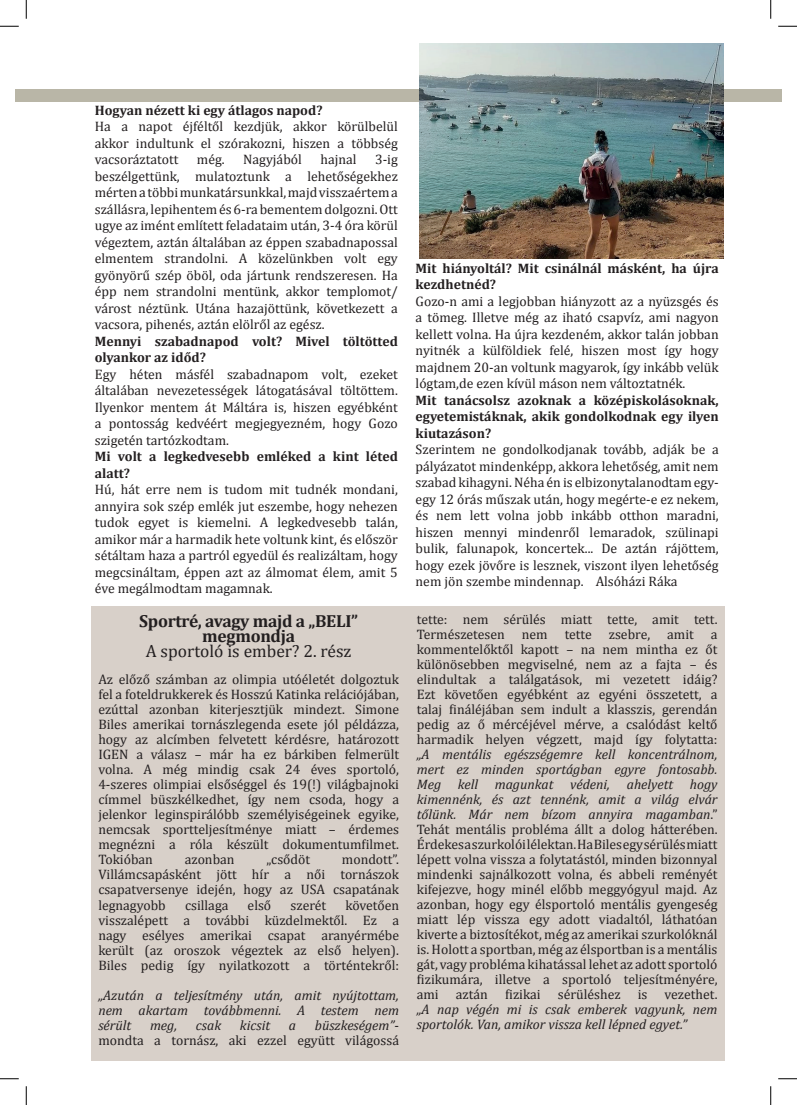
<style>
.page{position:relative;width:797px;height:1105px;background:#fff}
.page>*{position:absolute;margin:0;border:0;box-sizing:border-box;transform-origin:0 0}
.t1{font:700 17.5px/15px "Cambria";letter-spacing:-.015em;color:#231f20;text-align:center}
.t2{font:17.5px "Cambria";color:#231f20}
.t3{font:13.75px/15px "Cambria";color:#231f20;text-align:justify}
.t4{font:700 13.75px/16.5px "Cambria";color:#231f20}
.t5{font:italic 13.75px/15px "Cambria";color:#231f20;text-align:justify}
.s1{font-style:italic}
</style>
<div class="page">
<div style="left:16px;top:89px;width:754px;height:13px;background:#b9b6a7"></div>
<div style="left:770px;top:89px;width:11px;height:13px;background:#b9b6a7"></div>
<img style="left:420px;top:44px;width:303px;height:214px">
<div style="left:91px;top:606px;width:633px;height:455px;background:#d8d0c9"></div>
<svg style="left:0;top:25px;width:19px;height:2px"></svg>
<svg style="left:778px;top:25px;width:19px;height:2px"></svg>
<svg style="left:0;top:1078px;width:19px;height:1px"></svg>
<svg style="left:778px;top:1078px;width:19px;height:1px"></svg>
<svg style="left:25px;top:0;width:2px;height:19px"></svg>
<svg style="left:25px;top:1086px;width:2px;height:19px"></svg>
<svg style="left:770px;top:0;width:1px;height:19px"></svg>
<svg style="left:770px;top:1086px;width:1px;height:19px"></svg>
<p class="t4" style="left:95px;top:102px;width:229px">Hogyan nézett ki egy átlagos napod?</p>
<p class="t3" style="left:95px;top:118px;width:304px;line-height:16.5px">Ha a napot éjféltől kezdjük, akkor körülbelül akkor indultunk el szórakozni, hiszen a többség vacsoráztatott</p>
<p class="t3" style="left:197px;top:152px;width:29px">még.</p>
<p class="t3" style="left:243px;top:152px;width:60px">Nagyjából</p>
<p class="t3" style="left:320px;top:152px;width:38px">hajnal</p>
<p class="t3" style="left:95px;top:151px;width:304px;line-height:16.5px;text-indent:280px">3-ig beszélgettünk, mulatoztunk a lehetőségekhez mérten a többi munkatársunkkal, majd visszaértem a szállásra, lepihentem és 6-ra bementem dolgozni. Ott ugye az imént említett feladataim után, 3-4 óra körül végeztem, aztán általában az éppen szabadnapossal elmentem strandolni. A közelünkben volt egy gyönyörű szép öböl, oda jártunk rendszeresen. Ha épp nem strandolni mentünk, akkor templomot/ várost néztünk. Utána hazajöttünk, következett a vacsora, pihenés, aztán elölről az egész.</p>
<p class="t4" style="left:95px;top:333px;width:304px">Mennyi szabadnapod volt? Mivel töltötted olyankor az időd?</p>
<p class="t3" style="left:95px;top:366px;width:304px;line-height:16.5px">Egy héten másfél szabadnapom volt, ezeket általában nevezetességek látogatásával töltöttem.<br>Ilyenkor mentem át Máltára is, hiszen egyébként a pontosság kedvéért megjegyezném, hogy Gozo szigetén tartózkodtam.</p>
<p class="t4" style="left:95px;top:448px;width:304px">Mi volt a legkedvesebb emléked a kint léted alatt?</p>
<p class="t3" style="left:95px;top:481px;width:304px;line-height:16.5px">Hú, hát erre nem is tudom mit tudnék mondani, annyira sok szép emlék jut eszembe, hogy nehezen tudok egyet is kiemelni. A legkedvesebb talán, amikor már a harmadik hete voltunk kint, és először sétáltam haza a partról egyedül és realizáltam, hogy megcsináltam, éppen azt az álmomat élem, amit 5 éve megálmodtam magamnak.</p>
<p class="t1" style="left:139px;top:613px;width:220px">Sportré, avagy majd a „BELI” megmondja</p>
<p class="t2" style="left:146px;top:641px;width:207px">A sportoló is ember? 2. rész</p>
<p class="t3" style="left:98px;top:672px;width:302px">Az előző számban az olimpia utóéletét dolgoztuk fel a foteldrukkerek és Hosszú Katinka relációjában, ezúttal azonban kiterjesztjük mindezt. Simone Biles amerikai tornászlegenda esete jól példázza, hogy az alcímben felvetett kérdésre, határozott IGEN a válasz – már ha ez bárkiben felmerült volna. A még mindig csak 24 éves sportoló, 4-szeres olimpiai elsőséggel és 19(!) világbajnoki címmel büszkélkedhet, így nem csoda, hogy a jelenkor leginspirálóbb személyiségeinek egyike, nemcsak sportteljesítménye miatt – érdemes megnézni a róla készült dokumentumfilmet.<br>Tokióban</p>
<p class="t3" style="left:185px;top:852px;width:51px">azonban</p>
<p class="t3" style="left:266px;top:852px;width:45px">„csődöt</p>
<p class="t3" style="left:98px;top:852px;width:302px;text-indent:243px">mondott”.<br>Villámcsapásként jött hír a női tornászok csapatversenye idején, hogy az USA csapatának legnagyobb</p>
<p class="t3" style="left:98px;top:897px;width:302px;text-indent:247px">követően visszalépett a további küzdelmektől. Ez a nagy esélyes amerikai csapat aranyérmébe került (az oroszok végeztek az első helyen).<br>Biles pedig így nyilatkozott a történtekről:</p>
<p class="t5" style="left:98px;top:987px;width:302px">„Azután a teljesítmény után, amit nyújtottam, nem akartam továbbmenni. A testem nem sérült</p>
<p class="t3" style="left:185px;top:897px;width:45px">csillaga</p>
<p class="t3" style="left:248px;top:897px;width:25px">első</p>
<p class="t3" style="left:290px;top:897px;width:37px">szerét</p>
<p class="t3" style="left:98px;top:1017px;width:302px;text-align:right"><span class="s1">büszkeségem”</span>-<br>mondta a tornász, aki ezzel együtt világossá</p>
<p class="t5" style="left:150px;top:1017px;width:29px">meg,</p>
<p class="t5" style="left:196px;top:1017px;width:27px">csak</p>
<p class="t5" style="left:240px;top:1017px;width:32px">kicsit</p>
<p class="t5" style="left:289px;top:1017px;width:9px">a</p>
<p class="t4" style="left:415px;top:259px;width:304px">Mit hiányoltál? Mit csinálnál másként, ha újra kezdhetnéd?</p>
<p class="t3" style="left:415px;top:293px;width:304px;line-height:16.5px">Gozo-n ami a legjobban hiányzott az a nyüzsgés és a tömeg. Illetve még az iható csapvíz, ami nagyon kellett volna. Ha újra kezdeném, akkor talán jobban nyitnék a külföldiek felé, hiszen most így hogy majdnem 20-an voltunk magyarok, így inkább velük lógtam,de ezen kívül máson nem változtatnék.</p>
<p class="t4" style="left:415px;top:391px;width:304px;text-align:justify">Mit tanácsolsz azoknak a középiskolásoknak, egyetemistáknak, akik gondolkodnak egy ilyen kiutazáson?</p>
<p class="t3" style="left:415px;top:441px;width:304px;line-height:16.5px">Szerintem ne gondolkodjanak tovább, adják be a pályázatot mindenképp, akkora lehetőség, amit nem szabad kihagyni. Néha én is elbizonytalanodtam egy&shy;egy 12 órás műszak után, hogy megérte-e ez nekem, és nem lett volna jobb inkább otthon maradni, hiszen mennyi mindenről lemaradok, szülinapi bulik, falunapok, koncertek... De aztán rájöttem, hogy ezek jövőre is lesznek, viszont ilyen lehetőség nem jön szembe mindennap. Alsóházi Ráka</p>
<p class="t3" style="left:417px;top:612px;width:302px">tette: nem sérülés miatt tette, amit tett.<br>Természetesen nem tette zsebre, amit a kommentelőktől kapott – na nem mintha ez őt különösebben megviselné, nem az a fajta – és elindultak a találgatások, mi vezetett idáig?<br>Ezt követően egyébként az egyéni összetett, a talaj fináléjában sem indult a klasszis, gerendán pedig az ő mércéjével mérve, a csalódást keltő harmadik helyen végzett, majd így folytatta:</p>
<p class="t3" style="left:417px;top:747px;width:302px"><span class="s1">„A mentális egészségemre kell koncentrálnom, mert ez minden sportágban egyre fontosabb.<br>Meg kell magunkat védeni, ahelyett hogy kimennénk, és azt tennénk, amit a világ elvár tőlünk. Már nem bízom annyira magamban</span>.” Tehát mentális probléma állt a dolog hátterében.<br>Érdekes a szurkolói lélektan. Ha Biles egy sérülés miatt lépett volna vissza a folytatástól, minden bizonnyal mindenki sajnálkozott volna, és abbeli reményét kifejezve, hogy minél előbb meggyógyul majd. Az azonban, hogy egy élsportoló mentális gyengeség miatt lép vissza egy adott viadaltól, láthatóan kiverte a biztosítékot, még az amerikai szurkolóknál is. Holott a sportban, még az élsportban is a mentális gát, vagy probléma kihatással lehet az adott sportoló fizikumára, illetve a sportoló teljesítményére, ami aztán fizikai sérüléshez is vezethet.</p>
<p class="t5" style="left:417px;top:1001px;width:302px">„A nap végén mi is csak emberek vagyunk, nem sportolók. Van, amikor vissza kell lépned egyet.”</p>
</div>
